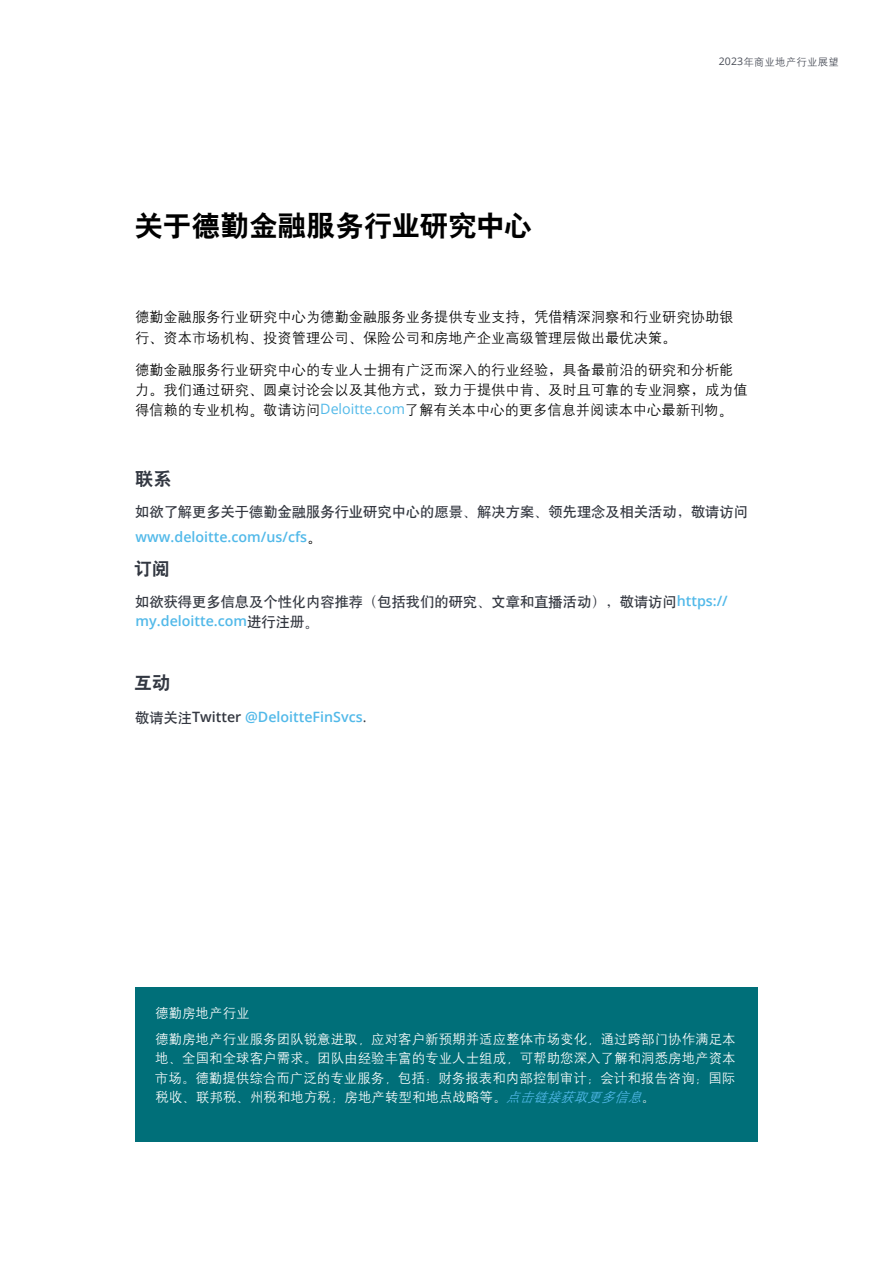
<style>
.page{position:relative;width:893px;height:1263px;background:#fff}
.page>*{position:absolute;margin:0;border:0;box-sizing:border-box;transform-origin:0 0}
.t1{font:28.5px "H Yb 2 gj";color:#000}
.t2{font:18px "H Yb 2 gj";color:#323741}
.t3{font:14.25px/20.2px "H Yg 2 gj";color:#000}
.t4{font:14.25px "H Yb 1 gj";color:#333740}
.t5{font:600 14.25px "Open Sans";color:#52b9e9}
.t6{font:13.5px/19.5px "H Yg 2 gj";color:#fff}
.t7{font:10.5px "H Yg 2 gj";letter-spacing:.015em;color:#474b55}
.s1{font-family:"Open Sans"}
.s2{font-family:"H Ya 6 gj"}
.s3{font-family:"Open Sans";color:#52b9e9}
.s4{font-family:"H Ya 6 gj";font-weight:400;color:#000}
.s5{font-family:"Open Sans";font-weight:600;color:#52b9e9}
.s6{font-family:"H Yb 1 gj";font-weight:400;color:#333740}
.s7{font-family:"H Ya 6 gj";font-weight:400;color:#333740}
.s8{color:#333740}
.s9{font-weight:400;color:#333740}
.s10{font-style:italic;color:#52b9e9}
</style>
<div class="page">
<div style="left:135px;top:987px;width:623px;height:154px;background:#006f79"></div>
<h1 class="t1" style="left:134px;top:211px;width:400px">关于德勤金融服务行业研究中心</h1>
<p class="t7" style="left:719px;top:57px;width:122px"><span class="s1">2023</span>年商业地产行业展望</p>
<p class="t3" style="left:135px;top:307px;width:600px">德勤金融服务行业研究中心为德勤金融服务业务提供专业支持<span class="s2">，</span>凭借精深洞察和行业研究协助银行<span class="s2">、</span>资本市场机构<span class="s2">、</span>投资管理公司<span class="s2">、</span>保险公司和房地产企业高级管理层做出最优决策<span class="s2">。</span></p>
<p class="t3" style="left:135px;top:359px;width:614px">德勤金融服务行业研究中心的专业人士拥有广泛而深入的行业经验<span class="s2">，</span>具备最前沿的研究和分析能力<span class="s2">。</span>我们通过研究<span class="s2">、</span>圆桌讨论会以及其他方式<span class="s2">，</span>致力于提供中肯<span class="s2">、</span>及时且可靠的专业洞察<span class="s2">，</span>成为值得信赖的专业机构<span class="s2">。</span>敬请访问<span class="s3">Deloitte.com</span>了解有关本中心的更多信息并阅读本中心最新刊物<span class="s2">。</span></p>
<p class="t2" style="left:135px;top:469px;width:38px">联系</p>
<p class="t4" style="left:135px;top:504px;width:614px">如欲了解更多关于德勤金融服务行业研究中心的愿景<span class="s2">、</span>解决方案<span class="s2">、</span>领先理念及相关活动<span class="s2">，</span>敬请访问</p>
<p class="t5" style="left:136px;top:527px;width:187px">www.deloitte.com/us/cfs<span class="s4">。</span></p>
<p class="t2" style="left:134px;top:559px;width:37px">订阅</p>
<p class="t4" style="left:135px;top:595px;width:594px">如欲获得更多信息及个性化内容推荐<span class="s2">（</span>包括我们的研究<span class="s2">、</span>文章和直播活动<span class="s2">），</span>敬请访问<span class="s5">https://</span></p>
<p class="t5" style="left:136px;top:611px;width:184px">my.deloitte.com<span class="s6">进行注册</span><span class="s7">。</span></p>
<p class="t2" style="left:134px;top:674px;width:37px">互动</p>
<p class="t5" style="left:135px;top:707px;width:233px"><span class="s6">敬请关注</span><span class="s8">Twitter</span> @DeloitteFinSvcs<span class="s9">.</span></p>
<p class="t6" style="left:155px;top:999px;width:582px;line-height:26.2px">德勤房地产行业<br>德勤房地产行业服务团队锐意进取，应对客户新预期并适应整体市场变化，通过跨部门协作满足本</p>
<p class="t6" style="left:155px;top:1048px;width:582px;text-align:justify">地、全国和全球客户需求。团队由经验丰富的专业人士组成，可帮助您深入了解和洞悉房地产资本市场。德勤提供综合而广泛的专业服务，包括：财务报表和内部控制审计；会计和报告咨询；国际税收、联邦税、州税和地方税；房地产转型和地点战略等。<span class="s10">点击链接获取更多信息</span>。</p>
</div>
